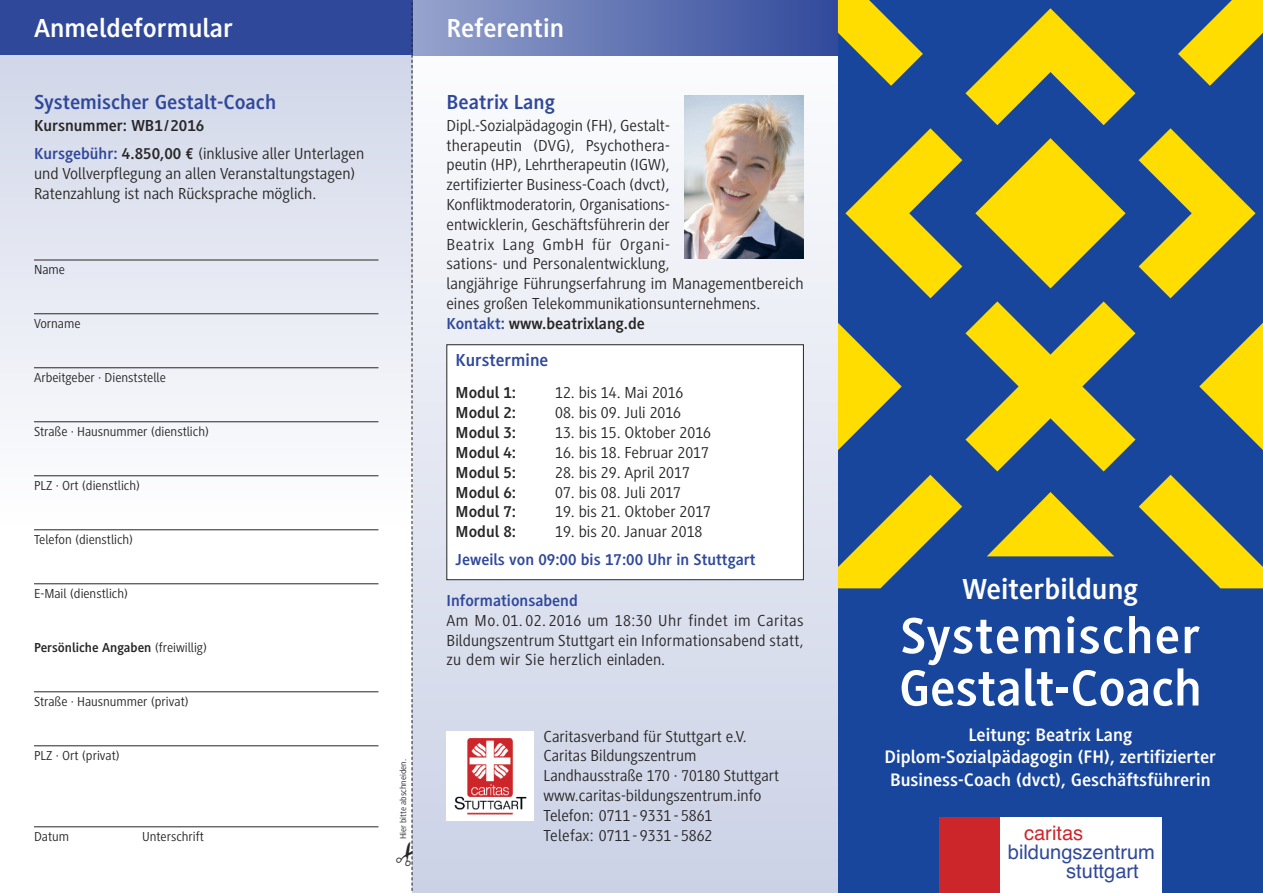
<style>
.page{position:relative;width:1263px;height:893px;background:#fff}
.page>*{position:absolute;margin:0;border:0;box-sizing:border-box;transform-origin:0 0}
.t1{font:700 52.35px/52.3px "Generis Sans Com";color:#fff}
.t2{font:700 30px "Generis Sans Com";color:#fff}
.t3{font:700 27px "Generis Sans Com";color:#fff}
.t4{font:700 21px "Generis Sans Com";color:#2f489a}
.t5{font:20.1px/19px "Helvetica";color:#2f489a}
.t6{font:20.1px "Helvetica";color:#cc262b}
.t7{font:700 18.75px/22.5px "Generis Sans Com";color:#fff;text-align:center}
.t8{font:700 18px "Generis Sans Com";color:#2f489a}
.t9{font:16.5px/19.8px "Generis Sans Com";color:#272627}
.t10{font:700 16.5px/28.3px "Generis Sans Com";color:#272627}
.t11{font:700 16.5px "Generis Sans Com";color:#2f489a}
.t12{font:13.5px "Generis Sans Com";color:#272627}
.t13{font:700 13.5px "Generis Sans Com";color:#272627}
.t14{font:9px "Generis Sans Com";color:#272627}
.s1{color:#2f489a}
.s2{font-weight:400}
.s3{font-weight:700;color:#2f489a}
.s4{font-weight:700}
</style>
<div class="page">
<div style="left:412px;top:0;width:426px;height:893px;background:linear-gradient(to bottom,#fefeff,#cbd2e6)"></div>
<svg style="left:0;top:55px;width:395px;height:422px"></svg>
<hr style="left:34px;top:260px;width:344px;height:1px;background:#272627">
<hr style="left:34px;top:313px;width:344px;height:1px;background:#272627">
<hr style="left:34px;top:367px;width:344px;height:1px;background:#272627">
<hr style="left:34px;top:421px;width:344px;height:1px;background:#272627">
<hr style="left:34px;top:475px;width:344px;height:1px;background:#272627">
<hr style="left:34px;top:529px;width:344px;height:1px;background:#272627">
<hr style="left:34px;top:583px;width:344px;height:1px;background:#272627">
<hr style="left:34px;top:691px;width:344px;height:1px;background:#272627">
<hr style="left:34px;top:745px;width:344px;height:1px;background:#272627">
<hr style="left:34px;top:826px;width:344px;height:1px;background:#272627">
<div style="left:412px;top:0;width:427px;height:55px;background:linear-gradient(to right,#97a3cd,#30499b)"></div>
<div style="left:0;top:0;width:412px;height:55px;background:#2f489a"></div>
<div style="left:446px;top:731px;width:88px;height:90px;background:#fff"></div>
<img style="left:454px;top:738px;width:73px;height:77px">
<div style="left:447px;top:345px;width:356px;height:235px;background:#fff"></div>
<div style="left:446px;top:344px;width:358px;height:236px;border:1px solid #272627"></div>
<img style="left:685px;top:96px;width:119px;height:163px">
<div style="left:838px;top:0;width:425px;height:893px;background:#18469d"></div>
<svg style="left:838px;top:0;width:425px;height:588px"></svg>
<div style="left:939px;top:817px;width:67px;height:76px;background:#cc262b"></div>
<div style="left:1000px;top:817px;width:162px;height:76px;background:#fff"></div>
<svg style="left:395px;top:0;width:21px;height:893px"></svg>
<h3 class="t3" style="left:34px;top:13px;width:201px">Anmeldeformular</h3>
<p class="t4" style="left:34px;top:90px;width:244px">Systemischer Gestalt-Coach</p>
<p class="t10" style="left:34px;top:111px;width:332px">Kursnummer: WB1/2016<br><span class="s1">Kursgebühr:</span> 4.850,00 € <span class="s2">(inklusive aller Unterlagen</span></p>
<p class="t9" style="left:34px;top:164px;width:323px">und Vollverpflegung an allen Veranstaltungstagen)<br>Ratenzahlung ist nach Rücksprache möglich.</p>
<p class="t12" style="left:34px;top:262px;width:32px">Name</p>
<p class="t12" style="left:34px;top:316px;width:48px">Vorname</p>
<p class="t12" style="left:34px;top:370px;width:133px">Arbeitgeber · Dienststelle</p>
<p class="t12" style="left:34px;top:424px;width:177px">Straße · Hausnummer (dienstlich)</p>
<p class="t12" style="left:34px;top:478px;width:108px">PLZ · Ort (dienstlich)</p>
<p class="t12" style="left:34px;top:532px;width:101px">Telefon (dienstlich)</p>
<p class="t12" style="left:34px;top:586px;width:96px">E-Mail (dienstlich)</p>
<p class="t13" style="left:34px;top:640px;width:175px">Persönliche Angaben <span class="s2">(freiwillig)</span></p>
<p class="t12" style="left:34px;top:694px;width:156px">Straße · Hausnummer (privat)</p>
<p class="t12" style="left:34px;top:748px;width:87px">PLZ · Ort (privat)</p>
<p class="t12" style="left:34px;top:829px;width:37px">Datum</p>
<p class="t12" style="left:142px;top:829px;width:63px">Unterschrift</p>
<p class="t14" style="left:398px;top:839px;width:82px;rotate:-90deg">Hier bitte abschneiden.</p>
<h3 class="t3" style="left:446px;top:13px;width:119px">Referentin</h3>
<p class="t4" style="left:446px;top:90px;width:110px">Beatrix Lang</p>
<p class="t9" style="left:446px;top:116px;width:359px">Dipl.-Sozialpädagogin (FH), Gestalt-<br>therapeutin (DVG), Psychothera-<br>peutin (HP), Lehrtherapeutin (IGW),<br>zertifizierter Business-Coach (dvct),<br>Konfliktmoderatorin, Organisations-<br>entwicklerin, Geschäftsführerin der<br>Beatrix Lang GmbH für Organi-<br>sations- und Personalentwicklung,<br>langjährige Führungserfahrung im Managementbereich eines großen Telekommunikationsunternehmens.<br><span class="s3">Kontakt:</span> <span class="s4">www.beatrixlang.de</span></p>
<p class="t8" style="left:456px;top:350px;width:94px">Kurstermine</p>
<p class="t10" style="left:456px;top:379px;width:62px">Modul 1:</p>
<p class="t9" style="left:555px;top:383px;width:130px">12. bis 14. Mai 2016</p>
<p class="t10" style="left:456px;top:399px;width:62px">Modul 2:</p>
<p class="t9" style="left:555px;top:403px;width:128px">08. bis 09. Juli 2016</p>
<p class="t10" style="left:456px;top:419px;width:62px">Modul 3:</p>
<p class="t9" style="left:555px;top:423px;width:157px">13. bis 15. Oktober 2016</p>
<p class="t10" style="left:456px;top:438px;width:62px">Modul 4:</p>
<p class="t9" style="left:555px;top:443px;width:155px">16. bis 18. Februar 2017</p>
<p class="t10" style="left:456px;top:458px;width:62px">Modul 5:</p>
<p class="t9" style="left:555px;top:462px;width:136px">28. bis 29. April 2017</p>
<p class="t10" style="left:456px;top:478px;width:62px">Modul 6:</p>
<p class="t9" style="left:555px;top:482px;width:128px">07. bis 08. Juli 2017</p>
<p class="t10" style="left:456px;top:498px;width:62px">Modul 7:</p>
<p class="t9" style="left:555px;top:502px;width:157px">19. bis 21. Oktober 2017</p>
<p class="t10" style="left:456px;top:518px;width:62px">Modul 8:</p>
<p class="t9" style="left:555px;top:522px;width:149px">19. bis 20. Januar 2018</p>
<p class="t11" style="left:456px;top:551px;width:302px">Jeweils von 09:00 bis 17:00 Uhr in Stuttgart</p>
<p class="t11" style="left:446px;top:592px;width:133px">Informationsabend</p>
<p class="t9" style="left:446px;top:611px;width:359px;text-align:justify">Am Mo. 01. 02. 2016 um 18:30 Uhr findet im Caritas Bildungszentrum Stuttgart ein Informationsabend statt, zu dem wir Sie herzlich einladen.</p>
<p class="t9" style="left:544px;top:726px;width:237px">Caritasverband für Stuttgart e.V.<br>Caritas Bildungszentrum<br>Landhausstraße 170 · 70180 Stuttgart www.caritas-bildungszentrum.info<br>Telefon: 0711 - 9331 - 5861<br>Telefax: 0711 - 9331 - 5862</p>
<h2 class="t2" style="left:962px;top:573px;width:177px">Weiterbildung</h2>
<h1 class="t1" style="left:899px;top:610px;width:304px">Systemischer<br>Gestalt-Coach</h1>
<p class="t7" style="left:885px;top:724px;width:333px">Leitung: Beatrix Lang<br>Diplom-Sozialpädagogin (FH), zertifizierter<br>Business-Coach (dvct), Geschäftsführerin</p>
<p class="t6" style="left:1024px;top:821px;width:61px">caritas</p>
<p class="t5" style="left:1066px;top:842px;width:90px;text-indent:-58px">bildungszentrum stuttgart</p>
</div>
